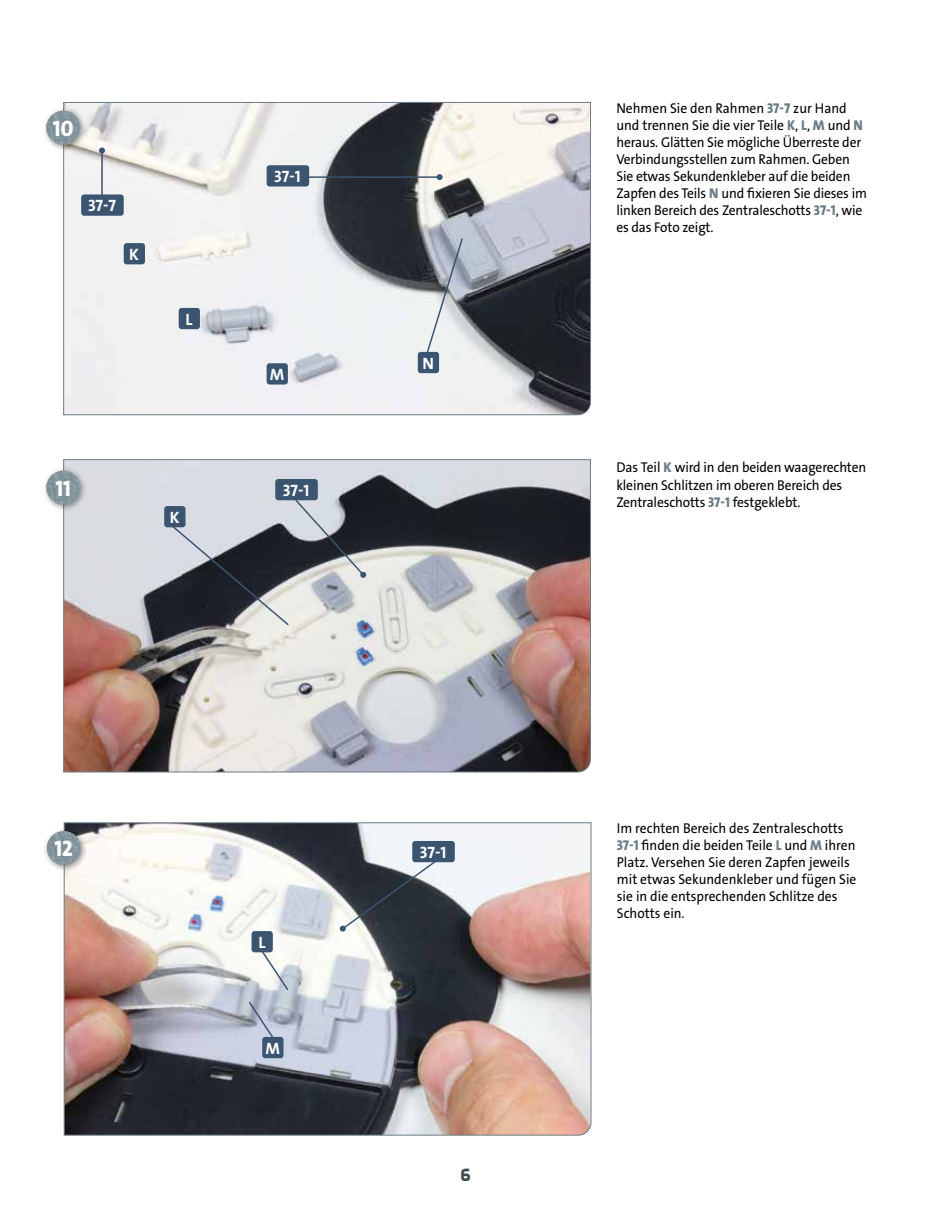
<style>
.page{position:relative;width:936px;height:1212px;background:#fff}
.page>*{position:absolute;margin:0;border:0;box-sizing:border-box;transform-origin:0 0}
.t1{font:800 22.5px "The Sans Os F";color:#fff;scale:.95 1}
.t2{font:700 18px "Aero Matics";color:#3f4e55}
.t3{font:700 16.5px "The Sans Os F";letter-spacing:-.02em;color:#fff}
.t4{font:14.25px/17.1px "The Sans Os F";letter-spacing:-.01em;color:#000;scale:.95 1}
.s1{font-weight:800;color:#6b7c85}
</style>
<div class="page">
<svg style="left:63px;top:102px;width:528px;height:313px"></svg>
<img style="left:63px;top:459px;width:528px;height:314px">
<img style="left:63px;top:822px;width:528px;height:314px">
<div style="left:42px;top:106px;width:45px;height:46px;background:#000;opacity:.4"></div>
<img style="left:46px;top:111px;width:34px;height:34px;border-radius:17px">
<div style="left:42px;top:466px;width:45px;height:46px;background:#000;opacity:.4"></div>
<img style="left:46px;top:471px;width:34px;height:34px;border-radius:17px">
<div style="left:43px;top:827px;width:45px;height:45px;background:#000;opacity:.4"></div>
<img style="left:47px;top:831px;width:34px;height:34px;border-radius:17px">
<hr style="left:101px;top:150px;width:2px;height:56px;background:#3b5571">
<svg style="left:99px;top:147px;width:6px;height:6px"></svg>
<div style="left:81px;top:194px;width:43px;height:22px;background:#3b5571;border-radius:3px"></div>
<div style="left:124px;top:243px;width:21px;height:21px;background:#3b5571;border-radius:3px"></div>
<div style="left:179px;top:308px;width:21px;height:21px;background:#3b5571;border-radius:3px"></div>
<div style="left:266px;top:363px;width:22px;height:21px;background:#3b5571;border-radius:3px"></div>
<svg style="left:423px;top:237px;width:41px;height:126px;background:#b7bdc3"></svg>
<div style="left:418px;top:352px;width:21px;height:21px;background:#3b5571;border-radius:3px"></div>
<div style="left:164px;top:506px;width:21px;height:21px;background:#3b5571;border-radius:3px"></div>
<svg style="left:167px;top:498px;width:199px;height:128px;background:#878a90"></svg>
<div style="left:275px;top:479px;width:43px;height:21px;background:#3b5571;border-radius:3px"></div>
<svg style="left:256px;top:943px;width:33px;height:48px"></svg>
<div style="left:251px;top:931px;width:22px;height:21px;background:#3b5571;border-radius:3px"></div>
<hr style="left:288px;top:176px;width:151px;height:2px;background:#3b5571">
<svg style="left:436px;top:174px;width:6px;height:6px"></svg>
<div style="left:266px;top:165px;width:43px;height:21px;background:#3b5571;border-radius:3px"></div>
<svg style="left:339px;top:852px;width:108px;height:80px"></svg>
<div style="left:412px;top:841px;width:43px;height:21px;background:#3b5571;border-radius:3px"></div>
<svg style="left:247px;top:1000px;width:34px;height:49px"></svg>
<div style="left:262px;top:1037px;width:21px;height:21px;background:#3b5571;border-radius:3px"></div>
<h1 class="t1" style="left:53px;top:114px;width:23px">10</h1>
<p class="t3" style="left:88px;top:195px;width:30px">37-7</p>
<p class="t3" style="left:129px;top:244px;width:11px">K</p>
<p class="t3" style="left:185px;top:308px;width:9px">L</p>
<h1 class="t1" style="left:55px;top:474px;width:18px">11</h1>
<p class="t3" style="left:170px;top:507px;width:11px">K</p>
<p class="t3" style="left:274px;top:166px;width:28px">37-1</p>
<p class="t3" style="left:270px;top:364px;width:16px">M</p>
<p class="t3" style="left:283px;top:480px;width:28px">37-1</p>
<p class="t3" style="left:422px;top:352px;width:13px">N</p>
<h1 class="t1" style="left:54px;top:834px;width:21px">12</h1>
<p class="t3" style="left:258px;top:932px;width:9px">L</p>
<p class="t3" style="left:265px;top:1037px;width:16px">M</p>
<p class="t3" style="left:420px;top:841px;width:28px">37-1</p>
<p class="t2" style="left:460px;top:1164px;width:12px">6</p>
<p class="t4" style="left:616px;top:99px;width:265px">Nehmen Sie den Rahmen <span class="s1">37-7</span> zur Hand und trennen Sie die vier Teile <span class="s1">K</span>, <span class="s1">L</span>, <span class="s1">M</span> und <span class="s1">N </span>heraus. Glätten Sie mögliche Überreste der Verbindungsstellen zum Rahmen. Geben Sie etwas Sekundenkleber auf die beiden Zapfen des Teils <span class="s1">N</span> und fixieren Sie dieses im linken Bereich des Zentraleschotts <span class="s1">37-1</span>, wie es das Foto zeigt.</p>
<p class="t4" style="left:616px;top:459px;width:264px">Das Teil <span class="s1">K</span> wird in den beiden waagerechten kleinen Schlitzen im oberen Bereich des<br>Zentraleschotts <span class="s1">37-1</span> festgeklebt.</p>
<p class="t4" style="left:617px;top:820px;width:254px">Im rechten Bereich des Zentraleschotts <span class="s1">37-1</span> finden die beiden Teile <span class="s1">L</span> und <span class="s1">M</span> ihren Platz. Versehen Sie deren Zapfen jeweils mit etwas Sekundenkleber und fügen Sie sie in die entsprechenden Schlitze des Schotts ein.</p>
</div>
